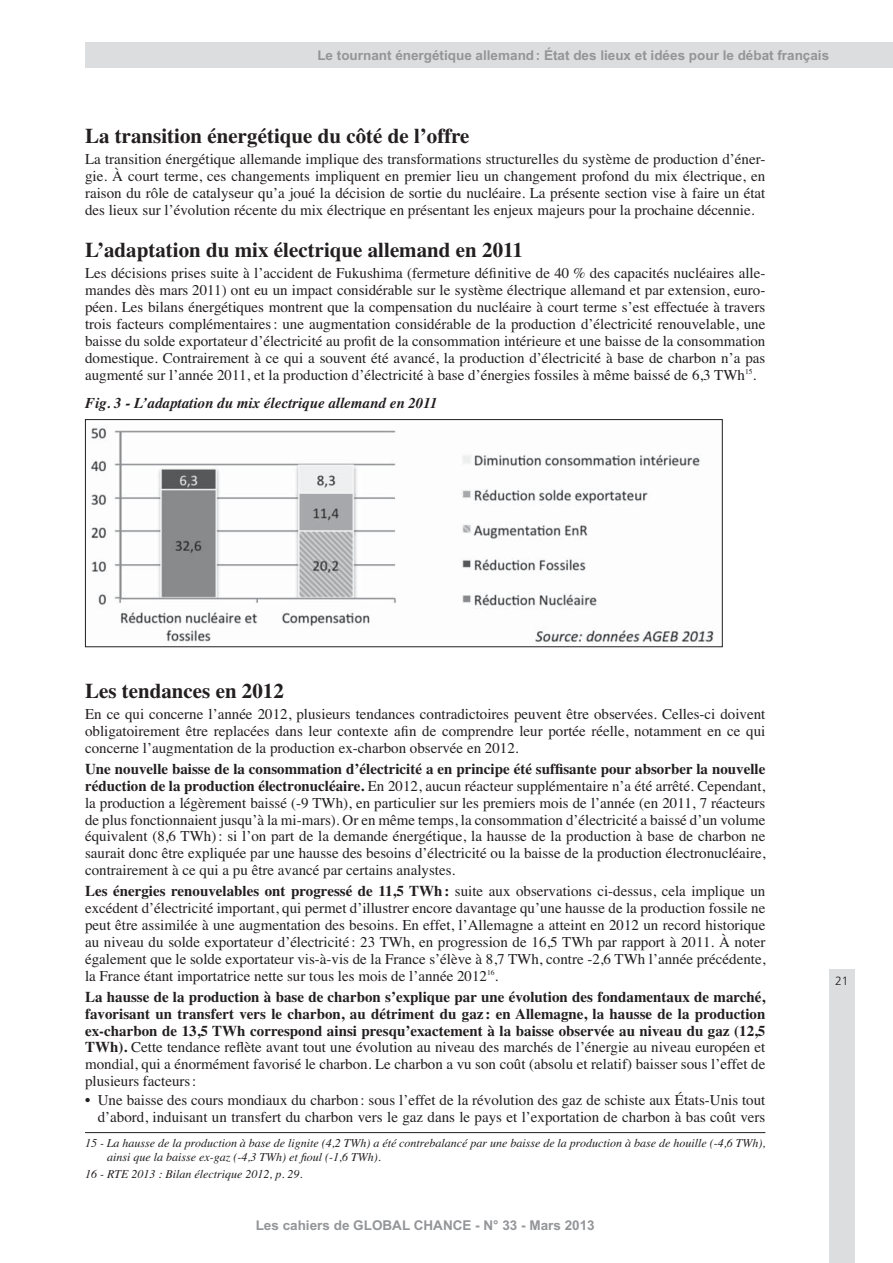
<style>
.page{position:relative;width:893px;height:1263px;background:#fff}
.page>*{position:absolute;margin:0;border:0;box-sizing:border-box;transform-origin:0 0}
.t1{font:700 21px "Times";color:#231f20}
.t2{font:15px/16.8px "Times";color:#231f20;text-align:justify}
.t3{font:700 15px/16.8px "Times";color:#231f20;text-align:justify}
.t4{font:italic 700 15px "Times";color:#231f20}
.t5{font:700 13.5px "Arial";color:#939598}
.t6{font:italic 12px/14.4px "Times";color:#231f20}
.t7{font:300 12px "Frutiger";color:#231f20}
.s1{font-weight:700}
.s2{font-weight:400}
</style>
<div class="page">
<div style="left:829px;top:969px;width:26px;height:294px;background:#dcddde"></div>
<div style="left:85px;top:43px;width:808px;height:25px;background:#dcddde"></div>
<img style="left:90px;top:427px;width:624px;height:216px">
<div style="left:85px;top:419px;width:638px;height:228px;border:1px solid #231f20"></div>
<hr style="left:85px;top:1132px;width:680px;height:1px;background:#231f20">
<p class="t5" style="left:317px;top:48px;width:513px">Le tournant énergétique allemand : État des lieux et idées pour le débat français</p>
<h1 class="t1" style="left:85px;top:129px;width:386px">La transition énergétique du côté de l’offre</h1>
<p class="t2" style="left:85px;top:152px;width:682px">La transition énergétique allemande implique des transformations structurelles du système de production d’éner&shy;gie. À court terme, ces changements impliquent en premier lieu un changement profond du mix électrique, en raison du rôle de catalyseur qu’a joué la décision de sortie du nucléaire. La présente section vise à faire un état des lieux sur l’évolution récente du mix électrique en présentant les enjeux majeurs pour la prochaine décennie.</p>
<h1 class="t1" style="left:85px;top:243px;width:439px">L’adaptation du mix électrique allemand en 2011</h1>
<p class="t2" style="left:85px;top:266px;width:682px">Les décisions prises suite à l’accident de Fukushima (fermeture définitive de 40 % des capacités nucléaires alle&shy;mandes dès mars 2011) ont eu un impact considérable sur le système électrique allemand et par extension, euro&shy;péen. Les bilans énergétiques montrent que la compensation du nucléaire à court terme s’est effectuée à travers trois facteurs complémentaires : une augmentation considérable de la production d’électricité renouvelable, une baisse du solde exportateur d’électricité au profit de la consommation intérieure et une baisse de la consommation domestique. Contrairement à ce qui a souvent été avancé, la production d’électricité à base de charbon n’a pas augmenté sur l’année 2011, et la production d’électricité à base d’énergies fossiles à même baissé de 6,3 TWh<sup>15</sup>.</p>
<p class="t4" style="left:85px;top:397px;width:354px">Fig. 3 - L’adaptation du mix électrique allemand en 2011</p>
<h1 class="t1" style="left:85px;top:683px;width:200px">Les tendances en 2012</h1>
<p class="t2" style="left:85px;top:707px;width:682px">En ce qui concerne l’année 2012, plusieurs tendances contradictoires peuvent être observées. Celles-ci doivent obligatoirement être replacées dans leur contexte afin de comprendre leur portée réelle, notamment en ce qui concerne l’augmentation de la production ex-charbon observée en 2012.</p>
<p class="t2" style="left:85px;top:762px;width:682px"><span class="s1">Une nouvelle baisse de la consommation d’électricité a en principe été suffisante pour absorber la nouvelle réduction de la production électronucléaire.</span> En 2012, aucun réacteur supplémentaire n’a été arrêté. Cependant, la production a légèrement baissé (-9 TWh), en particulier sur les premiers mois de l’année (en 2011, 7 réacteurs de plus fonctionnaient jusqu’à la mi-mars). Or en même temps, la consommation d’électricité a baissé d’un volume équivalent (8,6 TWh) : si l’on part de la demande énergétique, la hausse de la production à base de charbon ne saurait donc être expliquée par une hausse des besoins d’électricité ou la baisse de la production électronucléaire, contrairement à ce qui a pu être avancé par certains analystes.</p>
<p class="t2" style="left:85px;top:884px;width:682px"><span class="s1">Les énergies renouvelables ont progressé de 11,5 TWh :</span> suite aux observations ci-dessus, cela implique un excédent d’électricité important, qui permet d’illustrer encore davantage qu’une hausse de la production fossile ne peut être assimilée à une augmentation des besoins. En effet, l’Allemagne a atteint en 2012 un record historique au niveau du solde exportateur d’électricité : 23 TWh, en progression de 16,5 TWh par rapport à 2011. À noter également que le solde exportateur vis-à-vis de la France s’élève à 8,7 TWh, contre -2,6 TWh l’année précédente, la France étant importatrice nette sur tous les mois de l’année 2012<sup>16</sup>.</p>
<p class="t3" style="left:85px;top:990px;width:682px">La hausse de la production à base de charbon s’explique par une évolution des fondamentaux de marché, favorisant un transfert vers le charbon, au détriment du gaz : en Allemagne, la hausse de la production ex-charbon de 13,5 TWh correspond ainsi presqu’exactement à la baisse observée au niveau du gaz (12,5<br>TWh). <span class="s2">Cette tendance reflète avant tout une évolution au niveau des marchés de l’énergie au niveau européen et mondial, qui a énormément favorisé le charbon. Le charbon a vu son coût (absolu et relatif) baisser sous l’effet de plusieurs facteurs :</span></p>
<p class="t2" style="left:85px;top:1093px;width:682px;text-align:right">• Une baisse des cours mondiaux du charbon : sous l’effet de la révolution des gaz de schiste aux États-Unis tout d’abord, induisant un transfert du charbon vers le gaz dans le pays et l’exportation de charbon à bas coût vers</p>
<p class="t6" style="left:107px;top:1137px;width:660px;text-indent:-22px">15 - La hausse de la production à base de lignite (4,2 TWh) a été contrebalancé par une baisse de la production à base de houille (-4,6 TWh), ainsi que la baisse ex-gaz (-4,3 TWh) et fioul (-1,6 TWh).</p>
<p class="t6" style="left:85px;top:1168px;width:219px">16 - RTE 2013 : Bilan électrique 2012, p. 29.</p>
<p class="t5" style="left:256px;top:1218px;width:341px">Les cahiers de GLOBAL CHANCE - N° 33 - Mars 2013</p>
<p class="t7" style="left:835px;top:976px;width:15px">21</p>
</div>
